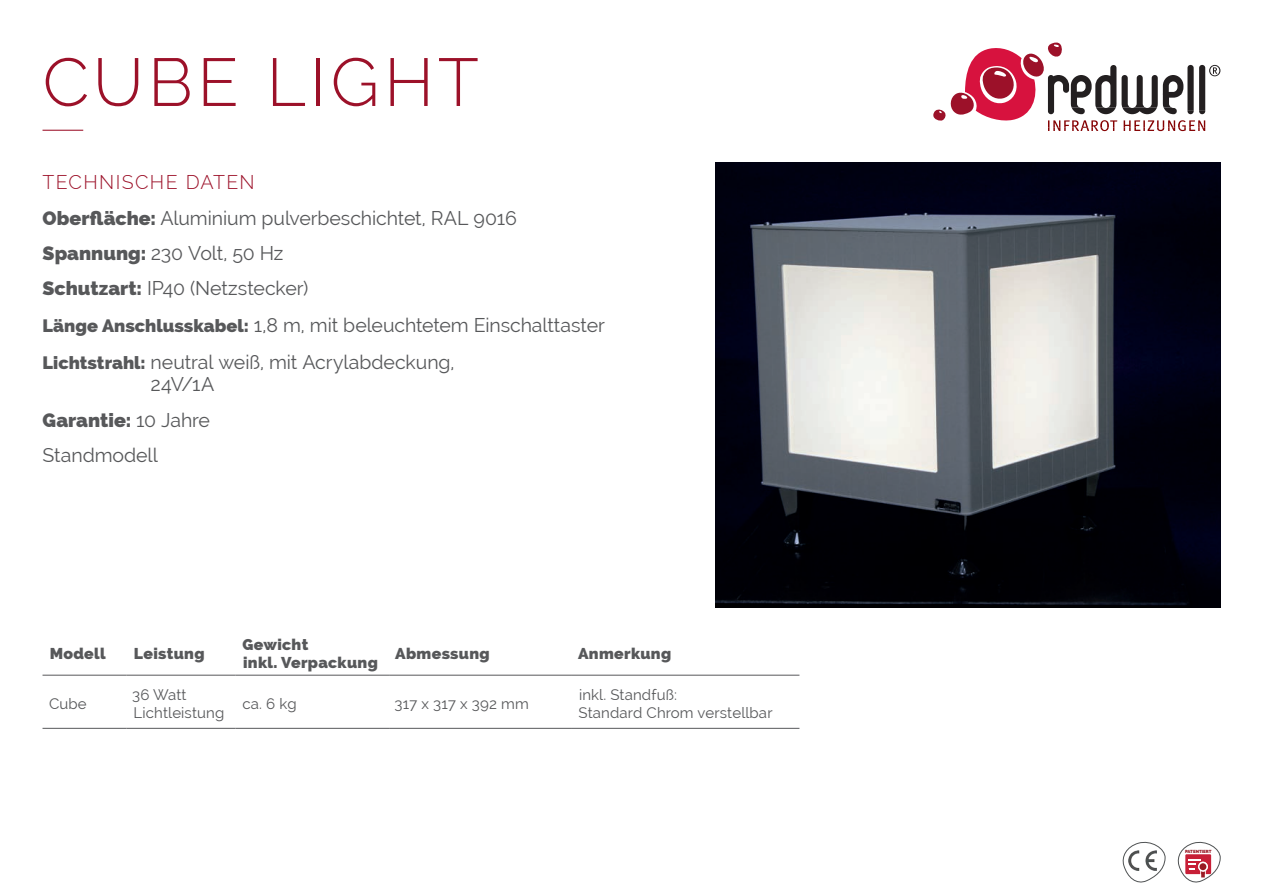
<style>
.page{position:relative;width:1263px;height:893px;background:#fff}
.page>*{position:absolute;margin:0;border:0;box-sizing:border-box;transform-origin:0 0}
.t1{font:300 67.5px "Raleway";letter-spacing:.065em;color:#9c1129}
.t2{font:19.5px/35.8px "Raleway";letter-spacing:-.005em;color:#57585a}
.t3{font:800 15.75px/18px "Raleway";letter-spacing:.02em;color:#57585a}
.t4{font:15px/18px "Raleway";letter-spacing:.01em;color:#57585a}
.t5{font:800 4.5px "Raleway";color:#981a26}
.s1{font-weight:300;color:#9c1129}
.s2{font-weight:800}
.s3{font-weight:800;font-size:18px}
</style>
<div class="page">
<hr style="left:43px;top:130px;width:40px;height:1px;background:#9c1129">
<hr style="left:43px;top:675px;width:84px;height:1px;background:#57585a">
<hr style="left:127px;top:675px;width:109px;height:1px;background:#57585a">
<hr style="left:236px;top:675px;width:153px;height:1px;background:#57585a">
<hr style="left:389px;top:675px;width:183px;height:1px;background:#57585a">
<hr style="left:572px;top:675px;width:227px;height:1px;background:#57585a">
<hr style="left:43px;top:728px;width:84px;height:1px;background:#57585a">
<hr style="left:127px;top:728px;width:109px;height:1px;background:#57585a">
<hr style="left:236px;top:728px;width:153px;height:1px;background:#57585a">
<hr style="left:389px;top:728px;width:183px;height:1px;background:#57585a">
<hr style="left:572px;top:728px;width:227px;height:1px;background:#57585a">
<svg style="left:933px;top:43px;width:287px;height:88px"></svg>
<img style="left:716px;top:162px;width:504px;height:446px">
<svg style="left:1122px;top:841px;width:44px;height:42px"></svg>
<svg style="left:1177px;top:841px;width:44px;height:42px"></svg>
<svg style="left:1198px;top:862px;width:10px;height:10px"></svg>
<div style="left:1199px;top:863px;width:7px;height:7px;background:#981b24;border-radius:50%"></div>
<h1 class="t1" style="left:43px;top:43px;width:438px">CUBE LIGHT</h1>
<p class="t2" style="left:43px;top:165px;width:564px"><span class="s1">TECHNISCHE DATEN<br></span><span class="s2">Oberfläche:</span> Aluminium pulverbeschichtet, RAL 9016<br><span class="s2">Spannung:</span> 230 Volt, 50 Hz<br><span class="s2">Schutzart:</span> IP40 (Netzstecker)<br><span class="s3">Länge Anschlusskabel:</span> 1,8 m, mit beleuchtetem Einschalttaster <span class="s3">Lichtstrahl:</span> neutral weiß, mit Acrylabdeckung,</p>
<p class="t2" style="left:43px;top:367px;width:173px;line-height:35.2px;text-indent:108px">24V/1A<br><span class="s2">Garantie:</span> 10 Jahre<br>Standmodell</p>
<p class="t3" style="left:50px;top:644px;width:58px">Modell</p>
<p class="t3" style="left:134px;top:644px;width:72px">Leistung</p>
<p class="t3" style="left:242px;top:635px;width:137px">Gewicht<br>inkl. Verpackung</p>
<p class="t3" style="left:395px;top:644px;width:96px">Abmessung</p>
<p class="t3" style="left:578px;top:644px;width:95px">Anmerkung</p>
<p class="t4" style="left:49px;top:694px;width:39px">Cube</p>
<p class="t4" style="left:132px;top:685px;width:94px">36 Watt<br>Lichtleistung</p>
<p class="t4" style="left:242px;top:694px;width:56px">ca. 6 kg</p>
<p class="t4" style="left:394px;top:694px;width:136px">317 x 317 x 392 mm</p>
<p class="t4" style="left:579px;top:685px;width:196px">inkl. Standfuß:<br>Standard Chrom verstellbar</p>
<p class="t5" style="left:1185px;top:849px;width:28px">PATENTIERT</p>
</div>
